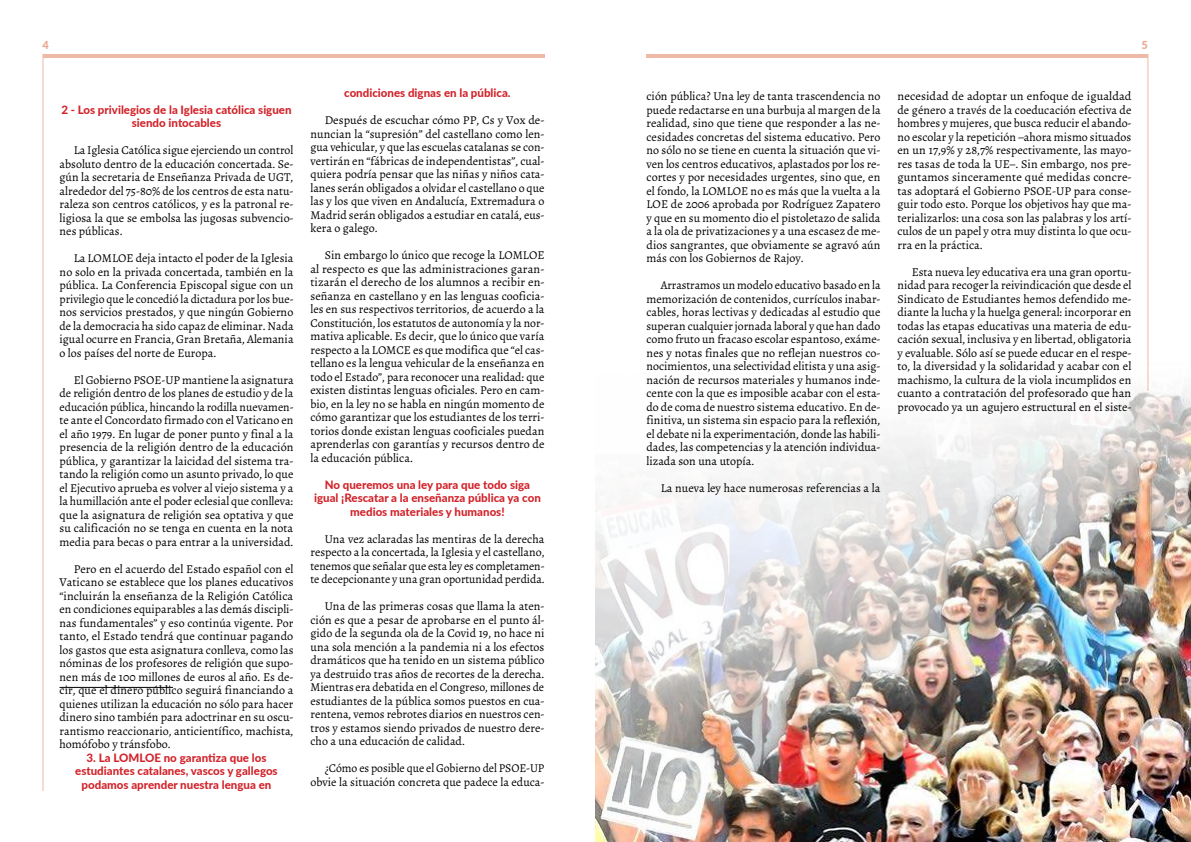
<style>
.page{position:relative;width:1191px;height:842px;background:#fff}
.page>*{position:absolute;margin:0;border:0;box-sizing:border-box;transform-origin:0 0}
.t1{font:12px/13.5px "Alegreya";color:#000;text-align:justify}
.t2{font:800 11.5px/13.5px "Lato";color:#d2232a;text-align:center}
.t3{font:800 11px "Lato";color:#eaa68f}
</style>
<div class="page">
<hr style="left:43px;top:54px;width:501px;height:3px;background:#eebaa7">
<hr style="left:646px;top:54px;width:502px;height:3px;background:#eebaa7">
<hr style="left:43px;top:54px;width:1px;height:737px;background:#eebaa7">
<hr style="left:1147px;top:54px;width:1px;height:737px;background:#eebaa7">
<img style="left:595px;top:278px;width:596px;height:564px">
<hr style="left:60px;top:687px;width:113px;height:1px;background:#000">
<p class="t3" style="left:43px;top:37px;width:8px">4</p>
<p class="t3" style="left:1141px;top:37px;width:8px">5</p>
<p class="t2" style="left:61px;top:102px;width:232px">2 - Los privilegios de la Iglesia católica siguen siendo intocables</p>
<p class="t1" style="left:60px;top:143px;width:235px;text-indent:14px">La Iglesia Católica sigue ejerciendo un control absoluto dentro de la educación concertada. Se&shy;gún la secretaria de Enseñanza Privada de UGT, alrededor del 75-80% de los centros de esta natu&shy;raleza son centros católicos, y es la patronal re&shy;ligiosa la que se embolsa las jugosas subvencio&shy;nes públicas.</p>
<p class="t1" style="left:60px;top:251px;width:235px;text-indent:14px">La LOMLOE deja intacto el poder de la Iglesia no solo en la privada concertada, también en la pública. La Conferencia Episcopal sigue con un privilegio que le concedió la dictadura por los bue&shy;nos servicios prestados, y que ningún Gobierno de la democracia ha sido capaz de eliminar. Nada igual ocurre en Francia, Gran Bretaña, Alemania o los países del norte de Europa.</p>
<p class="t1" style="left:60px;top:373px;width:236px;text-indent:14px">El Gobierno PSOE-UP mantiene la asignatura de religión dentro de los planes de estudio y de la educación pública, hincando la rodilla nuevamen&shy;te ante el Concordato firmado con el Vaticano en el año 1979. En lugar de poner punto y final a la presencia de la religión dentro de la educación pública, y garantizar la laicidad del sistema tra&shy;tando la religión como un asunto privado, lo que el Ejecutivo aprueba es volver al viejo sistema y a la humillación ante el poder eclesial que conlleva: que la asignatura de religión sea optativa y que su calificación no se tenga en cuenta en la nota media para becas o para entrar a la universidad.</p>
<p class="t1" style="left:60px;top:562px;width:235px;text-indent:14px">Pero en el acuerdo del Estado español con el Vaticano se establece que los planes educativos “incluirán la enseñanza de la Religión Católica en condiciones equiparables a las demás discipli&shy;nas fundamentales” y eso continúa vigente. Por tanto, el Estado tendrá que continuar pagando los gastos que esta asignatura conlleva, como las nóminas de los profesores de religión que supo&shy;nen más de 100 millones de euros al año. Es de&shy;cir, que el dinero público seguirá financiando a quienes utilizan la educación no sólo para hacer dinero sino también para adoctrinar en su oscu&shy;rantismo reaccionario, anticientífico, machista, homófobo y tránsfobo.</p>
<p class="t2" style="left:75px;top:750px;width:204px">3. La LOMLOE no garantiza que los estudiantes catalanes, vascos y gallegos podamos aprender nuestra lengua en</p>
<p class="t2" style="left:344px;top:86px;width:168px">condiciones dignas en la pública.</p>
<p class="t1" style="left:310px;top:113px;width:235px;text-indent:14px">Después de escuchar cómo PP, Cs y Vox de&shy;nuncian la “supresión” del castellano como len&shy;gua vehicular, y que las escuelas catalanas se con&shy;vertirán en “fábricas de independentistas”, cual&shy;quiera podría pensar que las niñas y niños cata&shy;lanes serán obligados a olvidar el castellano o que las y los que viven en Andalucía, Extremadura o Madrid serán obligados a estudiar en catalá, eus&shy;kera o galego.</p>
<p class="t1" style="left:310px;top:248px;width:235px;text-indent:14px">Sin embargo lo único que recoge la LOMLOE al respecto es que las administraciones garan&shy;tizarán el derecho de los alumnos a recibir en&shy;señanza en castellano y en las lenguas cooficia&shy;les en sus respectivos territorios, de acuerdo a la Constitución, los estatutos de autonomía y la nor&shy;mativa aplicable. Es decir, que lo único que varía respecto a la LOMCE es que modifica que “el cas&shy;tellano es la lengua vehicular de la enseñanza en todo el Estado”, para reconocer una realidad: que existen distintas lenguas oficiales. Pero en cam&shy;bio, en la ley no se habla en ningún momento de cómo garantizar que los estudiantes de los terri&shy;torios donde existan lenguas cooficiales puedan aprenderlas con garantías y recursos dentro de la educación pública.</p>
<p class="t2" style="left:314px;top:477px;width:228px">No queremos una ley para que todo siga igual ¡Rescatar a la enseñanza pública ya con medios materiales y humanos!</p>
<p class="t1" style="left:310px;top:532px;width:235px;text-indent:14px">Una vez aclaradas las mentiras de la derecha respecto a la concertada, la Iglesia y el castellano, tenemos que señalar que esta ley es completamen&shy;te decepcionante y una gran oportunidad perdida.</p>
<p class="t1" style="left:310px;top:599px;width:235px;text-indent:14px">Una de las primeras cosas que llama la aten&shy;ción es que a pesar de aprobarse en el punto ál&shy;gido de la segunda ola de la Covid 19, no hace ni una sola mención a la pandemia ni a los efectos dramáticos que ha tenido en un sistema público ya destruido tras años de recortes de la derecha.<br>Mientras era debatida en el Congreso, millones de estudiantes de la pública somos puestos en cua&shy;rentena, vemos rebrotes diarios en nuestros cen&shy;tros y estamos siendo privados de nuestro dere&shy;cho a una educación de calidad.</p>
<p class="t1" style="left:310px;top:761px;width:235px;text-align:right">¿Cómo es posible que el Gobierno del PSOE-UP obvie la situación concreta que padece la educa-</p>
<p class="t1" style="left:646px;top:89px;width:235px">ción pública? Una ley de tanta trascendencia no puede redactarse en una burbuja al margen de la realidad, sino que tiene que responder a las ne&shy;cesidades concretas del sistema educativo. Pero no sólo no se tiene en cuenta la situación que vi&shy;ven los centros educativos, aplastados por los re&shy;cortes y por necesidades urgentes, sino que, en el fondo, la LOMLOE no es más que la vuelta a la LOE de 2006 aprobada por Rodríguez Zapatero y que en su momento dio el pistoletazo de salida a la ola de privatizaciones y a una escasez de me&shy;dios sangrantes, que obviamente se agravó aún más con los Gobiernos de Rajoy.</p>
<p class="t1" style="left:646px;top:278px;width:235px;text-indent:14px">Arrastramos un modelo educativo basado en la memorización de contenidos, currículos inabar&shy;cables, horas lectivas y dedicadas al estudio que superan cualquier jornada laboral y que han dado como fruto un fracaso escolar espantoso, exáme&shy;nes y notas finales que no reflejan nuestros co&shy;nocimientos, una selectividad elitista y una asig&shy;nación de recursos materiales y humanos inde&shy;cente con la que es imposible acabar con el esta&shy;do de coma de nuestro sistema educativo. En de&shy;finitiva, un sistema sin espacio para la reflexión, el debate ni la experimentación, donde las habili&shy;dades, las competencias y la atención individua&shy;lizada son una utopía.</p>
<p class="t1" style="left:660px;top:481px;width:221px">La nueva ley hace numerosas referencias a la</p>
<p class="t1" style="left:897px;top:89px;width:235px">necesidad de adoptar un enfoque de igualdad de género a través de la coeducación efectiva de hombres y mujeres, que busca reducir el abando&shy;no escolar y la repetición –ahora mismo situados en un 17,9% y 28,7% respectivamente, las mayo&shy;res tasas de toda la UE–. Sin embargo, nos pre&shy;guntamos sinceramente qué medidas concre&shy;tas adoptará el Gobierno PSOE-UP para conse&shy;guir todo esto. Porque los objetivos hay que ma&shy;terializarlos: una cosa son las palabras y los artí&shy;culos de un papel y otra muy distinta lo que ocu&shy;rra en la práctica.</p>
<p class="t1" style="left:897px;top:265px;width:235px;text-indent:14px">Esta nueva ley educativa era una gran oportu&shy;nidad para recoger la reivindicación que desde el Sindicato de Estudiantes hemos defendido me&shy;diante la lucha y la huelga general: incorporar en todas las etapas educativas una materia de edu&shy;cación sexual, inclusiva y en libertad, obligatoria y evaluable. Sólo así se puede educar en el respe&shy;to, la diversidad y la solidaridad y acabar con el machismo, la cultura de la viola incumplidos en cuanto a contratación del profesorado que han provocado ya un agujero estructural en el siste-</p>
</div>
